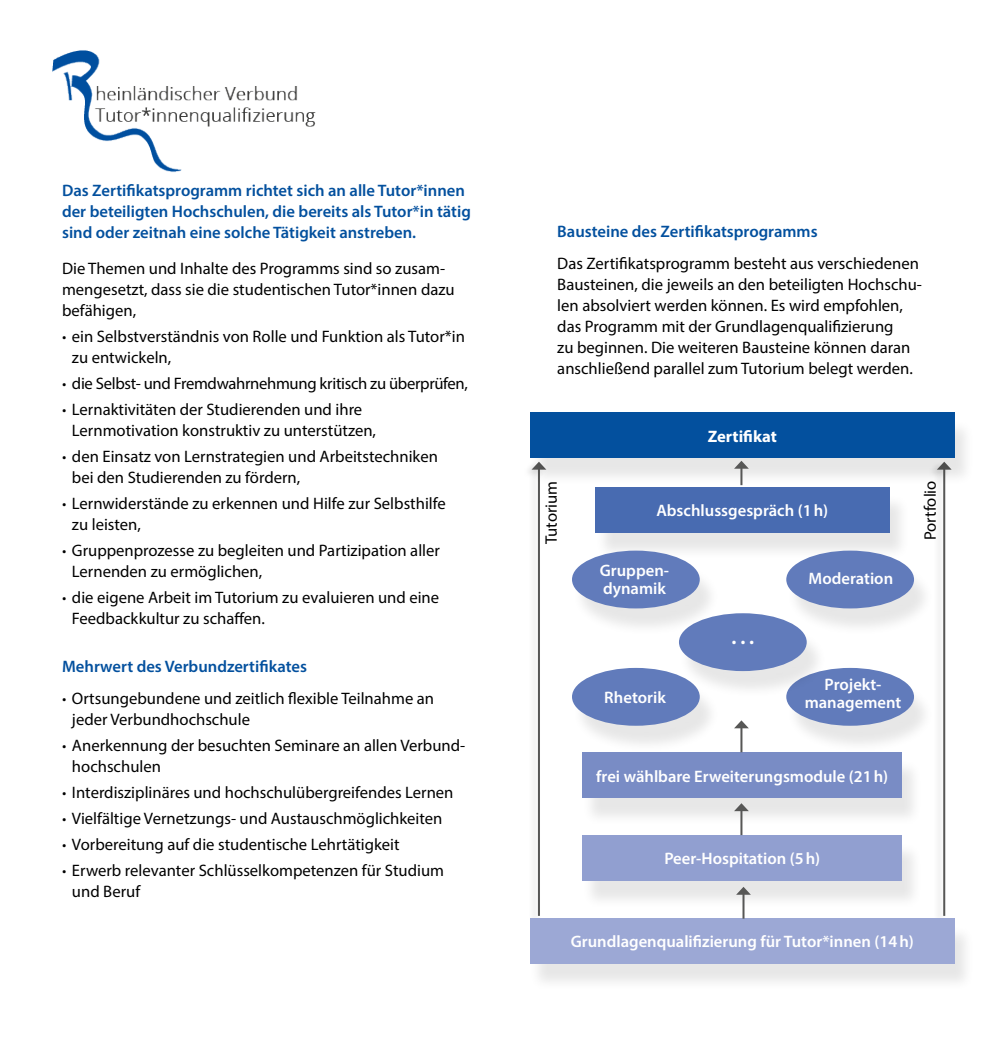
<style>
.page{position:relative;width:993px;height:1042px;background:#fff}
.page>*{position:absolute;margin:0;border:0;box-sizing:border-box;transform-origin:0 0}
.t1{font:700 19.07px "Myriad Pro";color:#fff}
.t2{font:16.62px/25.9px "Myriad Pro";color:#000}
.t3{font:600 16.62px/21px "Myriad Pro";color:#03509e}
.t4{font:600 16.62px/17.5px "Myriad Pro";color:#fff;text-align:center}
.t5{font:700 16.62px "Myriad Pro";color:#fff}
.s1{font-weight:700}
.s2{font-weight:600;color:#03509e}
</style>
<div class="page">
<hr style="left:537px;top:468px;width:2px;height:448px;background:#575756">
<div style="left:926px;top:460px;width:26px;height:465px;background:#000;opacity:.15"></div>
<hr style="left:942px;top:468px;width:2px;height:448px;background:#575756">
<div style="left:581px;top:842px;width:341px;height:67px;background:#000;opacity:.1"></div>
<div style="left:582px;top:835px;width:319px;height:46px;background:#919fd0"></div>
<div style="left:581px;top:759px;width:341px;height:67px;background:#000;opacity:.1"></div>
<div style="left:582px;top:752px;width:319px;height:46px;background:#798cc5"></div>
<div style="left:594px;top:493px;width:315px;height:68px;background:#000;opacity:.1"></div>
<div style="left:595px;top:487px;width:294px;height:45px;background:#486bb1"></div>
<div style="left:529px;top:925px;width:446px;height:67px;background:#000;opacity:.1"></div>
<div style="left:530px;top:918px;width:424px;height:46px;background:#9ca8d5"></div>
<div style="left:529px;top:419px;width:446px;height:67px;background:#000;opacity:.1"></div>
<div style="left:530px;top:413px;width:424px;height:45px;background:#03509e"></div>
<div style="left:571px;top:674px;width:148px;height:80px;background:#000;opacity:.1"></div>
<div style="left:572px;top:668px;width:127px;height:58px;background:#617bbb;border-radius:50%"></div>
<div style="left:785px;top:557px;width:148px;height:79px;background:#000;opacity:.1"></div>
<div style="left:786px;top:550px;width:127px;height:58px;background:#617bbb;border-radius:50%"></div>
<div style="left:785px;top:674px;width:148px;height:80px;background:#000;opacity:.1"></div>
<div style="left:786px;top:668px;width:127px;height:58px;background:#617bbb;border-radius:50%"></div>
<svg style="left:733px;top:461px;width:15px;height:24px"></svg>
<div style="left:678px;top:620px;width:148px;height:79px;background:#000;opacity:.1"></div>
<div style="left:678px;top:613px;width:128px;height:58px;background:#617bbb;border-radius:50%"></div>
<div style="left:571px;top:557px;width:148px;height:79px;background:#000;opacity:.1"></div>
<div style="left:572px;top:550px;width:127px;height:58px;background:#617bbb;border-radius:50%"></div>
<img style="left:52px;top:50px;width:264px;height:122px">
<hr style="left:742px;top:893px;width:2px;height:25px;background:#575756">
<svg style="left:735px;top:887px;width:15px;height:8px"></svg>
<hr style="left:740px;top:810px;width:2px;height:25px;background:#575756">
<svg style="left:733px;top:803px;width:15px;height:8px"></svg>
<hr style="left:740px;top:727px;width:2px;height:25px;background:#575756">
<svg style="left:734px;top:720px;width:14px;height:8px"></svg>
<p class="t3" style="left:62px;top:179px;width:410px">Das Zertifikatsprogramm richtet sich an alle Tutor*innen der beteiligten Hochschulen, die bereits als Tutor*in tätig sind oder zeitnah eine solche Tätigkeit anstreben.</p>
<p class="t2" style="left:62px;top:258px;width:394px;line-height:21px">Die Themen und Inhalte des Programms sind so zusam&shy;mengesetzt, dass sie die studentischen Tutor*innen dazu befähigen,</p>
<p class="t2" style="left:72px;top:326px;width:394px;line-height:21px;text-indent:-10px"><span class="s1">∙</span> ein Selbstverständnis von Rolle und Funktion als Tutor*in zu entwickeln,</p>
<p class="t2" style="left:62px;top:371px;width:407px"><span class="s1">∙</span> die Selbst- und Fremdwahrnehmung kritisch zu überprüfen, <span class="s1">∙</span> Lernaktivitäten der Studierenden und ihre</p>
<p class="t2" style="left:62px;top:418px;width:377px;text-indent:10px">Lernmotivation konstruktiv zu unterstützen,<br><span class="s1">∙</span> den Einsatz von Lernstrategien und Arbeitstechniken</p>
<p class="t2" style="left:62px;top:464px;width:385px;text-indent:10px">bei den Studierenden zu fördern,<br><span class="s1">∙</span> Lernwiderstände zu erkennen und Hilfe zur Selbsthilfe</p>
<p class="t2" style="left:62px;top:511px;width:379px;text-indent:10px">zu leisten,<br><span class="s1">∙</span> Gruppenprozesse zu begleiten und Partizipation aller</p>
<p class="t2" style="left:62px;top:558px;width:378px;text-indent:10px">Lernenden zu ermöglichen,<br><span class="s1">∙</span> die eigene Arbeit im Tutorium zu evaluieren und eine</p>
<p class="t2" style="left:72px;top:605px;width:194px">Feedbackkultur zu schaffen.</p>
<p class="t2" style="left:62px;top:650px;width:373px;line-height:31.8px"><span class="s2">Mehrwert des Verbundzertifikates<br></span><span class="s1">∙</span> Ortsungebundene und zeitlich flexible Teilnahme an</p>
<p class="t2" style="left:62px;top:706px;width:404px;text-indent:10px">jeder Verbundhochschule<br><span class="s1">∙</span> Anerkennung der besuchten Seminare an allen Verbund-</p>
<p class="t2" style="left:62px;top:753px;width:393px;text-indent:10px">hochschulen<br><span class="s1">∙</span> Interdisziplinäres und hochschulübergreifendes Lernen <span class="s1">∙</span> Vielfältige Vernetzungs- und Austauschmöglichkeiten<br><span class="s1">∙</span> Vorbereitung auf die studentische Lehrtätigkeit<br><span class="s1">∙</span> Erwerb relevanter Schlüsselkompetenzen für Studium</p>
<p class="t2" style="left:72px;top:878px;width:70px">und Beruf</p>
<p class="t3" style="left:557px;top:220px;width:262px">Bausteine des Zertifikatsprogramms</p>
<p class="t2" style="left:557px;top:253px;width:366px;line-height:21px">Das Zertifikatsprogramm besteht aus verschiedenen Bausteinen, die jeweils an den beteiligten Hochschu&shy;len absolviert werden können. Es wird empfohlen, das Programm mit der Grundlagenqualifizierung<br>zu beginnen. Die weiteren Bausteine können daran anschließend parallel zum Tutorium belegt werden.</p>
<p class="t5" style="left:707px;top:425px;width:71px">Zertifikat</p>
<p class="t2" style="left:537px;top:544px;width:65px;rotate:-90deg">Tutorium</p>
<p class="t2" style="left:916px;top:540px;width:61px;rotate:-90deg">Portfolio</p>
<p class="t4" style="left:656px;top:501px;width:173px">Abschlussgespräch (1h)</p>
<p class="t4" style="left:599px;top:561px;width:71px;text-align:left">Gruppen&shy;dynamik</p>
<p class="t4" style="left:604px;top:688px;width:63px">Rhetorik</p>
<p class="t1" style="left:731px;top:625px;width:24px">. . .</p>
<p class="t4" style="left:808px;top:569px;width:86px">Moderation</p>
<p class="t4" style="left:804px;top:675px;width:98px">Projekt&shy;management</p>
<p class="t4" style="left:596px;top:767px;width:293px">frei wählbare Erweiterungsmodule (21h)</p>
<p class="t4" style="left:664px;top:849px;width:157px">Peer-Hospitation (5h)</p>
<p class="t4" style="left:570px;top:932px;width:344px">Grundlagenqualifizierung für Tutor*innen (14h)</p>
</div>
